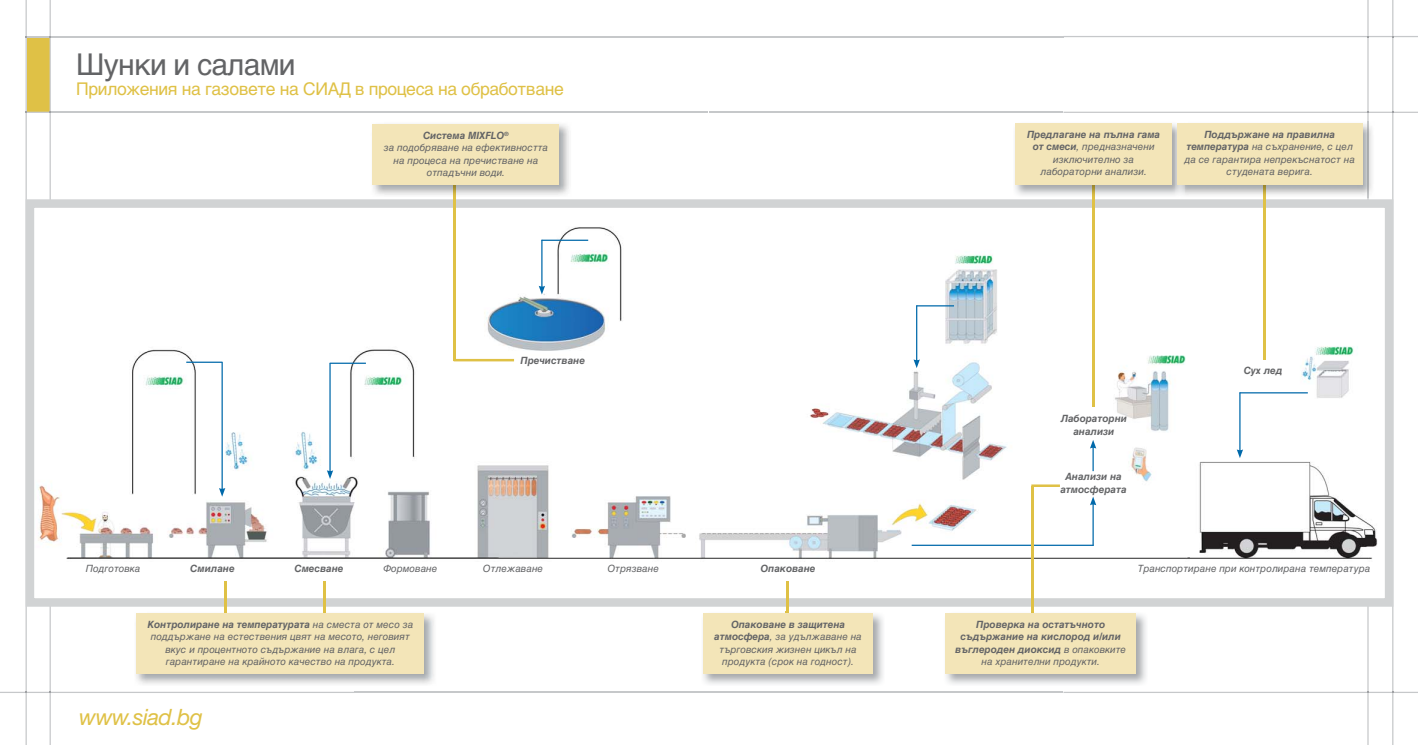
<style>
.page{position:relative;width:1418px;height:745px;background:#fff}
.page>*{position:absolute;margin:0;border:0;box-sizing:border-box;transform-origin:0 0}
.t1{font:30px "Helvetica LT Std";letter-spacing:-.025em;color:#636466}
.t2{font:italic 22.5px "Helvetica Neue";letter-spacing:-.025em;color:#dfc146}
.t3{font:17.5px "Helvetica LT Std";letter-spacing:-.02em;color:#dfc146}
.t4{font:italic 10px/12.5px "Helvetica LT Std";color:#636466;text-align:center}
.t5{font:italic 700 10px/12.5px "Helvetica LT Std";color:#636466;text-align:center}
.s1{font-weight:700}
.s2{font-weight:400}
</style>
<div class="page">
<hr style="left:1063px;top:36px;width:304px;height:1px;background:#c6c8ca">
<hr style="left:1063px;top:112px;width:304px;height:1px;background:#c6c8ca">
<hr style="left:1063px;top:691px;width:304px;height:1px;background:#c6c8ca">
<hr style="left:1392px;top:692px;width:1px;height:52px;background:#c6c8ca">
<hr style="left:1392px;top:113px;width:1px;height:578px;background:#c6c8ca">
<hr style="left:1392px;top:37px;width:1px;height:75px;background:#c6c8ca">
<hr style="left:1392px;top:0;width:1px;height:36px;background:#c6c8ca">
<hr style="left:1367px;top:692px;width:1px;height:52px;background:#c6c8ca">
<hr style="left:1367px;top:197px;width:1px;height:494px;background:#c6c8ca">
<hr style="left:1367px;top:37px;width:1px;height:75px;background:#c6c8ca">
<hr style="left:1367px;top:0;width:1px;height:36px;background:#c6c8ca">
<svg style="left:1367px;top:36px;width:50px;height:1px"></svg>
<svg style="left:1367px;top:112px;width:50px;height:9px"></svg>
<svg style="left:1367px;top:691px;width:50px;height:1px"></svg>
<hr style="left:354px;top:36px;width:355px;height:1px;background:#c6c8ca">
<hr style="left:709px;top:36px;width:354px;height:1px;background:#c6c8ca">
<hr style="left:354px;top:112px;width:354px;height:1px;background:#c6c8ca">
<hr style="left:709px;top:112px;width:353px;height:1px;background:#c6c8ca">
<hr style="left:354px;top:691px;width:709px;height:1px;background:#c6c8ca">
<div style="left:27px;top:37px;width:23px;height:75px;background:#dfc146"></div>
<hr style="left:51px;top:36px;width:303px;height:1px;background:#c6c8ca">
<hr style="left:51px;top:112px;width:303px;height:1px;background:#c6c8ca">
<hr style="left:51px;top:691px;width:303px;height:1px;background:#c6c8ca">
<hr style="left:50px;top:692px;width:1px;height:52px;background:#c6c8ca">
<hr style="left:50px;top:113px;width:1px;height:578px;background:#c6c8ca">
<hr style="left:50px;top:37px;width:1px;height:75px;background:#c6c8ca">
<hr style="left:50px;top:0;width:1px;height:36px;background:#c6c8ca">
<hr style="left:26px;top:692px;width:1px;height:52px;background:#c6c8ca">
<hr style="left:26px;top:113px;width:1px;height:578px;background:#c6c8ca">
<hr style="left:26px;top:37px;width:1px;height:75px;background:#c6c8ca">
<hr style="left:26px;top:0;width:1px;height:36px;background:#c6c8ca">
<svg style="left:26px;top:36px;width:25px;height:1px"></svg>
<svg style="left:26px;top:112px;width:25px;height:1px"></svg>
<svg style="left:0;top:691px;width:51px;height:1px"></svg>
<img style="left:38px;top:208px;width:1340px;height:389px">
<div style="left:26px;top:199px;width:1367px;height:407px;border:8px solid #d1d3d4"></div>
<hr style="left:453px;top:358px;width:61px;height:3px;background:#dfc146">
<hr style="left:453px;top:159px;width:3px;height:202px;background:#dfc146">
<img style="left:372px;top:124px;width:197px;height:71px">
<img style="left:453px;top:184px;width:3px;height:11px">
<div style="left:373px;top:123px;width:186px;height:61px;background:#f3e5b8"></div>
<hr style="left:323px;top:580px;width:2px;height:51px;background:#dfc146">
<hr style="left:786px;top:580px;width:2px;height:51px;background:#dfc146">
<hr style="left:224px;top:580px;width:3px;height:53px;background:#dfc146">
<hr style="left:911px;top:544px;width:182px;height:1px;background:#0069aa">
<hr style="left:1092px;top:503px;width:1px;height:42px;background:#0069aa">
<svg style="left:1089px;top:496px;width:7px;height:9px"></svg>
<svg style="left:1089px;top:439px;width:7px;height:32px"></svg>
<hr style="left:1239px;top:392px;width:68px;height:1px;background:#0069aa">
<hr style="left:1239px;top:392px;width:1px;height:59px;background:#0069aa">
<svg style="left:1236px;top:449px;width:7px;height:9px"></svg>
<hr style="left:1092px;top:155px;width:2px;height:252px;background:#dfc146">
<hr style="left:1262px;top:168px;width:3px;height:192px;background:#dfc146">
<img style="left:1015px;top:124px;width:160px;height:73px">
<img style="left:1092px;top:185px;width:2px;height:12px">
<div style="left:1015px;top:123px;width:157px;height:62px;background:#f3e5b8"></div>
<img style="left:1184px;top:121px;width:188px;height:76px">
<img style="left:1367px;top:121px;width:1px;height:76px">
<img style="left:1262px;top:185px;width:3px;height:12px">
<div style="left:1177px;top:123px;width:185px;height:62px;background:#f3e5b8"></div>
<hr style="left:541px;top:239px;width:47px;height:2px;background:#0069aa">
<hr style="left:541px;top:240px;width:1px;height:47px;background:#0069aa">
<svg style="left:538px;top:285px;width:7px;height:9px"></svg>
<hr style="left:186px;top:361px;width:36px;height:1px;background:#0069aa">
<hr style="left:221px;top:362px;width:2px;height:127px;background:#0069aa">
<svg style="left:219px;top:487px;width:6px;height:9px"></svg>
<hr style="left:330px;top:362px;width:36px;height:1px;background:#0069aa">
<hr style="left:329px;top:363px;width:2px;height:109px;background:#0069aa">
<svg style="left:327px;top:470px;width:6px;height:8px"></svg>
<hr style="left:916px;top:305px;width:38px;height:1px;background:#0069aa">
<hr style="left:916px;top:305px;width:1px;height:56px;background:#0069aa">
<svg style="left:913px;top:359px;width:6px;height:9px"></svg>
<hr style="left:1031px;top:486px;width:2px;height:134px;background:#dfc146">
<hr style="left:1031px;top:484px;width:28px;height:2px;background:#dfc146">
<img style="left:136px;top:611px;width:298px;height:73px">
<div style="left:136px;top:613px;width:288px;height:60px;background:#f3e5b8"></div>
<img style="left:703px;top:611px;width:180px;height:73px">
<div style="left:703px;top:613px;width:169px;height:60px;background:#f3e5b8"></div>
<img style="left:945px;top:611px;width:201px;height:73px">
<div style="left:945px;top:613px;width:190px;height:60px;background:#f3e5b8"></div>
<h1 class="t1" style="left:76px;top:54px;width:221px">Шунки и салами</h1>
<h3 class="t3" style="left:76px;top:82px;width:489px">Приложения на газовете на СИАД в процеса на обработване</h3>
<p class="t4" style="left:384px;top:130px;width:166px"><span class="s1">Система MIXFLO</span><sup>®<br></sup>за подобряване на ефективността на процеса на пречистване на отпадъчни води.</p>
<p class="t5" style="left:520px;top:355px;width:66px">Пречистване</p>
<p class="t4" style="left:1027px;top:129px;width:135px"><span class="s1">Предлагане на пълна гама от смеси</span>, предназначени изключително за лабораторни анализи.</p>
<p class="t4" style="left:1184px;top:129px;width:172px"><span class="s1">Поддържане на правилна температура</span> на съхранение, с цел да се гарантира непрекъснатост на студената верига.</p>
<p class="t5" style="left:1060px;top:413px;width:68px">Лабораторни анализи</p>
<p class="t5" style="left:1060px;top:471px;width:68px">Анализи на атмосферата</p>
<p class="t5" style="left:1243px;top:364px;width:40px">Сух лед</p>
<p class="t4" style="left:86px;top:563px;width:56px">Подготовка</p>
<p class="t5" style="left:190px;top:562px;width:46px">Смилане</p>
<p class="t5" style="left:294px;top:562px;width:50px">Смесване</p>
<p class="t4" style="left:383px;top:563px;width:55px">Формоване</p>
<p class="t4" style="left:483px;top:563px;width:62px">Отлежаване</p>
<p class="t4" style="left:607px;top:563px;width:53px">Отрязване</p>
<p class="t5" style="left:760px;top:562px;width:57px">Опаковане</p>
<p class="t4" style="left:1137px;top:563px;width:234px">Транспортиране при контролирана температура</p>
<p class="t4" style="left:147px;top:619px;width:267px"><span class="s1">Контролиране на температурата</span> на сместа от месо за поддържане на естествения цвят на месото, неговият вкус и процентното съдържание на влага, с цел гарантиране на крайното качество на продукта.</p>
<p class="t4" style="left:714px;top:619px;width:149px"><span class="s1">Опаковане в защитена атмосфера</span>, за удължаване на търговския жизнен цикъл на продукта (срок на годност).</p>
<p class="t5" style="left:955px;top:619px;width:172px">Проверка на остатъчното съдържание на кислород и/или въглероден диоксид <span class="s2">в опаковките на хранителни продукти.</span></p>
<h2 class="t2" style="left:79px;top:708px;width:125px">www.siad.bg</h2>
</div>
